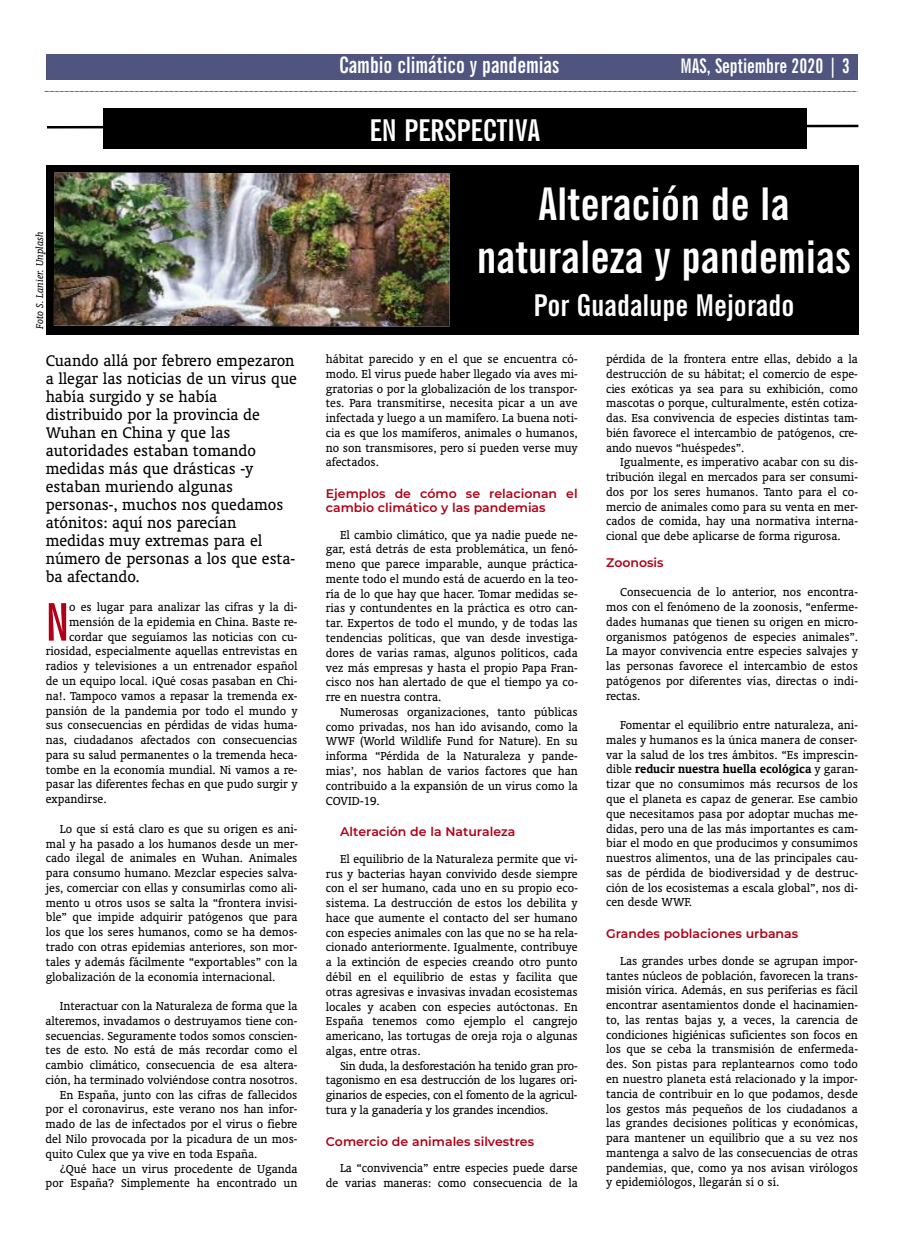
<style>
.page{position:relative;width:904px;height:1234px;background:#fff}
.page>*{position:absolute;margin:0;border:0;box-sizing:border-box;transform-origin:0 0}
.t1{font:700 extra-condensed 51.88px "News Gothic BT";color:#b10017}
.t2{font:700 extra-condensed 45px/52.5px "News Gothic BT";color:#fff;text-align:center;scale:1.1 1}
.t3{font:700 extra-condensed 30px "News Gothic BT";color:#fff;scale:1.1 1}
.t4{font:700 extra-condensed 22.5px "News Gothic BT";color:#fff}
.t5{font:700 extra-condensed 20px "News Gothic BT";color:#fff}
.t6{font:17.5px/17.9px "Oranda BT";color:#000}
.t7{font:13.12px/14.8px "Oranda BT";color:#000;text-align:justify}
.t8{font:600 12.5px/13.9px "Montserrat";color:#b10017}
.t9{font:italic 11.25px "Oranda BT";color:#000}
.s1{font-weight:700}
</style>
<div class="page">
<div style="left:46px;top:54px;width:812px;height:25px;background:#4f557f"></div>
<svg style="left:45px;top:91px;width:813px;height:1px"></svg>
<svg style="left:46px;top:123px;width:813px;height:7px"></svg>
<div style="left:103px;top:108px;width:703px;height:40px;background:#000"></div>
<div style="left:46px;top:165px;width:812px;height:169px;background:#000"></div>
<img style="left:54px;top:172px;width:396px;height:154px">
<p class="t9" style="left:33px;top:328px;width:99px;rotate:-90deg">Foto S. Lanier. Unplash</p>
<p class="t6" style="left:46px;top:351px;width:253px">Cuando allá por febrero empezaron a llegar las noticias de un virus que había surgido y se había distribuido por la provincia de<br>Wuhan en China y que las autoridades estaban tomando medidas más que drásticas -y estaban muriendo algunas personas-, muchos nos quedamos atónitos: aquí nos parecían medidas muy extremas para el número de personas a los que esta&shy;ba afectando.</p>
<h1 class="t1" style="left:46px;top:592px;width:25px">N</h1>
<p class="t7" style="left:69px;top:599px;width:230px">o es lugar para analizar las cifras y la di-</p>
<p class="t7" style="left:69px;top:613px;width:230px">mensión de la epidemia en China. Baste re-</p>
<p class="t7" style="left:69px;top:628px;width:230px">cordar que seguíamos las noticias con cu-</p>
<p class="t7" style="left:46px;top:643px;width:253px">riosidad, especialmente aquellas entrevistas en</p>
<p class="t7" style="left:46px;top:658px;width:253px">radios y televisiones a un entrenador español</p>
<p class="t7" style="left:46px;top:673px;width:253px">de un equipo local. ¡Qué cosas pasaban en Chi-</p>
<p class="t7" style="left:46px;top:687px;width:253px">na!. Tampoco vamos a repasar la tremenda ex-</p>
<p class="t7" style="left:46px;top:702px;width:253px">pansión de la pandemia por todo el mundo y</p>
<p class="t7" style="left:46px;top:717px;width:253px">sus consecuencias en pérdidas de vidas huma-</p>
<p class="t7" style="left:46px;top:732px;width:253px">nas, ciudadanos afectados con consecuencias</p>
<p class="t7" style="left:46px;top:746px;width:253px">para su salud permanentes o la tremenda heca-</p>
<p class="t7" style="left:46px;top:761px;width:253px">tombe en la economía mundial. Ni vamos a re-</p>
<p class="t7" style="left:46px;top:776px;width:253px">pasar las diferentes fechas en que pudo surgir y</p>
<p class="t7" style="left:46px;top:791px;width:62px">expandirse.</p>
<p class="t7" style="left:46px;top:820px;width:254px;text-indent:14px">Lo que sí está claro es que su origen es ani&shy;mal y ha pasado a los humanos desde un mer&shy;cado ilegal de animales en Wuhan. Animales para consumo humano. Mezclar especies salva&shy;jes, comerciar con ellas y consumirlas como ali&shy;mento u otros usos se salta la “frontera invisi&shy;ble” que impide adquirir patógenos que para los que los seres humanos, como se ha demos&shy;trado con otras epidemias anteriores, son mor&shy;tales y además fácilmente “exportables” con la globalización de la economía internacional.</p>
<p class="t7" style="left:60px;top:997px;width:239px">Interactuar con la Naturaleza de forma que la</p>
<p class="t7" style="left:46px;top:1012px;width:253px">alteremos, invadamos o destruyamos tiene con-</p>
<p class="t7" style="left:46px;top:1027px;width:253px">secuencias. Seguramente todos somos conscien-</p>
<p class="t7" style="left:46px;top:1042px;width:253px">tes de esto. No está de más recordar como el</p>
<p class="t7" style="left:46px;top:1056px;width:253px">cambio climático, consecuencia de esa altera-</p>
<p class="t7" style="left:46px;top:1071px;width:253px">ción, ha terminado volviéndose contra nosotros.</p>
<p class="t7" style="left:60px;top:1086px;width:239px">En España, junto con las cifras de fallecidos</p>
<p class="t7" style="left:46px;top:1101px;width:253px">por el coronavirus, este verano nos han infor-</p>
<p class="t7" style="left:46px;top:1116px;width:253px">mado de las de infectados por el virus o fiebre</p>
<p class="t7" style="left:46px;top:1130px;width:253px">del Nilo provocada por la picadura de un mos-</p>
<p class="t7" style="left:46px;top:1145px;width:213px">quito Culex que ya vive en toda España.</p>
<p class="t7" style="left:60px;top:1160px;width:239px">¿Qué hace un virus procedente de Uganda</p>
<p class="t7" style="left:46px;top:1175px;width:253px">por España? Simplemente ha encontrado un</p>
<h3 class="t4" style="left:339px;top:52px;width:222px">Cambio climático y pandemias</h3>
<h3 class="t5" style="left:680px;top:55px;width:171px">MAS, Septiembre 2020 | 3</h3>
<h3 class="t3" style="left:369px;top:113px;width:157px">EN PERSPECTIVA</h3>
<h2 class="t2" style="left:477px;top:179px;width:341px">Alteración de la naturaleza y pandemias</h2>
<h3 class="t3" style="left:533px;top:288px;width:239px">Por Guadalupe Mejorado</h3>
<p class="t7" style="left:326px;top:351px;width:253px">hábitat parecido y en el que se encuentra có&shy;modo. El virus puede haber llegado vía aves mi&shy;gratorias o por la globalización de los transpor&shy;tes. Para transmitirse, necesita picar a un ave infectada y luego a un mamífero. La buena noti&shy;cia es que los mamíferos, animales o humanos, no son transmisores, pero sí pueden verse muy afectados.</p>
<p class="t8" style="left:326px;top:486px;width:253px">Ejemplos de cómo se relacionan el cambio climático y las pandemias</p>
<p class="t7" style="left:326px;top:526px;width:253px;text-indent:14px">El cambio climático, que ya nadie puede ne&shy;gar, está detrás de esta problemática, un fenó&shy;meno que parece imparable, aunque práctica&shy;mente todo el mundo está de acuerdo en la teo&shy;ría de lo que hay que hacer. Tomar medidas se&shy;rias y contundentes en la práctica es otro can&shy;tar. Expertos de todo el mundo, y de todas las tendencias políticas, que van desde investiga&shy;dores de varias ramas, algunos políticos, cada vez más empresas y hasta el propio Papa Fran&shy;cisco nos han alertado de que el tiempo ya co&shy;rre en nuestra contra.</p>
<p class="t7" style="left:326px;top:703px;width:253px;text-indent:14px">Numerosas organizaciones, tanto públicas como privadas, nos han ido avisando, como la WWF (World Wildlife Fund for Nature). En su informa “Pérdida de la Naturaleza y pande&shy;mias’, nos hablan de varios factores que han contribuido a la expansión de un virus como la COVID-19.</p>
<p class="t8" style="left:340px;top:824px;width:177px">Alteración de la Naturaleza</p>
<p class="t7" style="left:326px;top:850px;width:253px;text-indent:14px">El equilibrio de la Naturaleza permite que vi&shy;rus y bacterias hayan convivido desde siempre con el ser humano, cada uno en su propio eco&shy;sistema. La destrucción de estos los debilita y hace que aumente el contacto del ser humano con especies animales con las que no se ha rela&shy;cionado anteriormente. Igualmente, contribuye a la extinción de especies creando otro punto débil en el equilibrio de estas y facilita que otras agresivas e invasivas invadan ecosistemas locales y acaben con especies autóctonas. En España tenemos como ejemplo el cangrejo americano, las tortugas de oreja roja o algunas algas, entre otras.</p>
<p class="t7" style="left:326px;top:1057px;width:253px;text-indent:14px">Sin duda, la desforestación ha tenido gran pro&shy;tagonismo en esa destrucción de los lugares ori&shy;ginarios de especies, con el fomento de la agricul&shy;tura y la ganadería y los grandes incendios.</p>
<p class="t8" style="left:326px;top:1133px;width:210px">Comercio de animales silvestres</p>
<p class="t7" style="left:326px;top:1159px;width:253px;text-align:right">La “convivencia” entre especies puede darse de varias maneras: como consecuencia de la</p>
<p class="t7" style="left:606px;top:351px;width:253px">pérdida de la frontera entre ellas, debido a la destrucción de su hábitat; el comercio de espe&shy;cies exóticas ya sea para su exhibición, como mascotas o porque, culturalmente, estén cotiza&shy;das. Esa convivencia de especies distintas tam&shy;bién favorece el intercambio de patógenos, cre&shy;ando nuevos “huéspedes”.</p>
<p class="t7" style="left:606px;top:454px;width:253px;text-indent:14px">Igualmente, es imperativo acabar con su dis&shy;tribución ilegal en mercados para ser consumi&shy;dos por los seres humanos. Tanto para el co&shy;mercio de animales como para su venta en mer&shy;cados de comida, hay una normativa interna&shy;cional que debe aplicarse de forma rigurosa.</p>
<p class="t8" style="left:606px;top:554px;width:59px">Zoonosis</p>
<p class="t7" style="left:606px;top:584px;width:253px;text-indent:14px">Consecuencia de lo anterior, nos encontra&shy;mos con el fenómeno de la zoonosis, “enferme&shy;dades humanas que tienen su origen en micro&shy;organismos patógenos de especies animales”.<br>La mayor convivencia entre especies salvajes y las personas favorece el intercambio de estos patógenos por diferentes vías, directas o indi&shy;rectas.</p>
<p class="t7" style="left:606px;top:717px;width:253px;text-indent:14px">Fomentar el equilibrio entre naturaleza, ani&shy;males y humanos es la única manera de conser&shy;var la salud de los tres ámbitos. “Es imprescin&shy;dible <span class="s1">reducir nuestra huella ecológica</span> y garan&shy;tizar que no consumimos más recursos de los que el planeta es capaz de generar. Ese cambio que necesitamos pasa por adoptar muchas me&shy;didas, pero una de las más importantes es cam&shy;biar el modo en que producimos y consumimos nuestros alimentos, una de las principales cau&shy;sas de pérdida de biodiversidad y de destruc&shy;ción de los ecosistemas a escala global”, nos di&shy;cen desde WWF.</p>
<p class="t8" style="left:606px;top:926px;width:194px">Grandes poblaciones urbanas</p>
<p class="t7" style="left:606px;top:952px;width:253px;text-indent:14px">Las grandes urbes donde se agrupan impor&shy;tantes núcleos de población, favorecen la trans&shy;misión vírica. Además, en sus periferias es fácil encontrar asentamientos donde el hacinamien&shy;to, las rentas bajas y, a veces, la carencia de condiciones higiénicas suficientes son focos en los que se ceba la transmisión de enfermeda&shy;des. Son pistas para replantearnos como todo en nuestro planeta está relacionado y la impor&shy;tancia de contribuir en lo que podamos, desde los gestos más pequeños de los ciudadanos a las grandes decisiones políticas y económicas, para mantener un equilibrio que a su vez nos mantenga a salvo de las consecuencias de otras pandemias, que, como ya nos avisan virólogos y epidemiólogos, llegarán sí o sí.</p>
</div>
